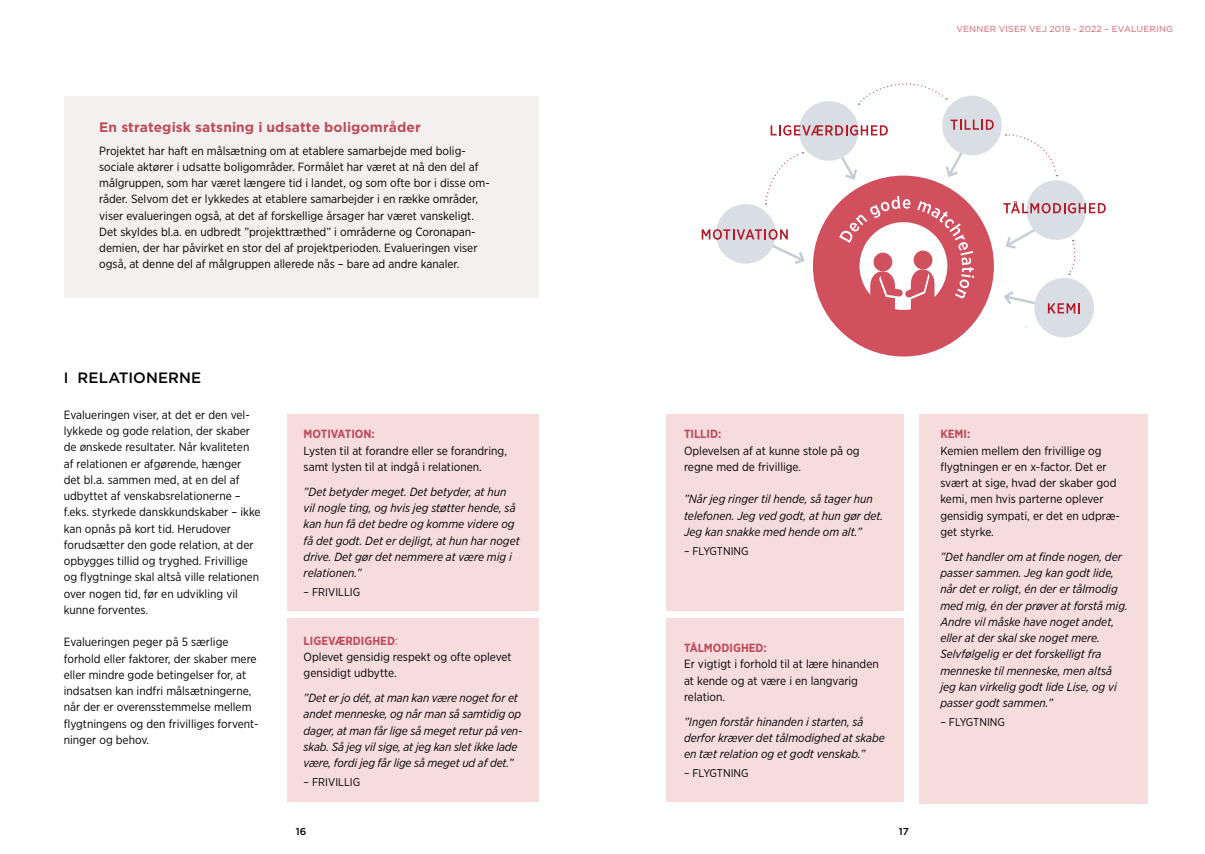
<style>
.page{position:relative;width:1205px;height:854px;background:#fff}
.page>*{position:absolute;margin:0;border:0;box-sizing:border-box;transform-origin:0 0}
.mellemrubrik{font:500 15px "Gotham";letter-spacing:.01em;color:#000}
.mellemrubrik-2{font:700 13.75px "Gotham";letter-spacing:.01em;color:#be4b59}
.Brødtxt{font:11.88px/16.2px "Gotham Narrow";color:#000}
.Brødtxt-2{font:italic 11.88px/16.2px "Gotham Narrow";color:#000}
.citat_i_text{font:italic 11.88px/16.2px "Gotham Narrow";letter-spacing:-.01em;color:#000}
.Brødtxt-3{font:700 11.88px "Gotham Narrow";color:#be4b59}
.afsender{font:11.25px "Gotham Narrow";color:#000}
.t1{font:500 10px "Gotham";color:#000}
.t2{font:8.75px "Gotham";letter-spacing:.025em;color:#d95c66}
.s1{font-weight:400}
</style>
<div class="page">
<div style="left:64px;top:96px;width:475px;height:202px;background:#f3f0ef"></div>
<div style="left:287px;top:414px;width:252px;height:196px;background:#f7dcde"></div>
<div style="left:666px;top:414px;width:238px;height:196px;background:#f7dcde"></div>
<div style="left:287px;top:619px;width:252px;height:183px;background:#f7dcde"></div>
<div style="left:666px;top:619px;width:238px;height:183px;background:#f7dcde"></div>
<div style="left:919px;top:414px;width:228px;height:389px;background:#f7dcde"></div>
<div style="left:813px;top:176px;width:181px;height:181px;background:#d1505e;border-radius:50%"></div>
<svg style="left:702px;top:83px;width:404px;height:259px"></svg>
<p class="mellemrubrik-2" style="left:99px;top:118px;width:323px">En strategisk satsning i udsatte boligområder</p>
<p class="Brødtxt" style="left:99px;top:142px;width:392px">Projektet har haft en målsætning om at etablere samarbejde med bolig&shy;sociale aktører i udsatte boligområder. Formålet har været at nå den del af målgruppen, som har været længere tid i landet, og som ofte bor i disse om&shy;råder. Selvom det er lykkedes at etablere samarbejder i en række områder, viser evalueringen også, at det af forskellige årsager har været vanskeligt.<br>Det skyldes bl.a. en udbredt ”projekttræthed” i områderne og Coronapan&shy;demien, der har påvirket en stor del af projektperioden. Evalueringen viser også, at denne del af målgruppen allerede nås – bare ad andre kanaler.</p>
<p class="t2" style="left:956px;top:23px;width:218px">VENNER VISER VEJ 2019 - 2022 – EVALUERING</p>
<p class="mellemrubrik" style="left:64px;top:368px;width:139px">I RELATIONERNE</p>
<p class="Brødtxt" style="left:64px;top:406px;width:198px">Evalueringen viser, at det er den vel&shy;lykkede og gode relation, der skaber de ønskede resultater. Når kvaliteten af relationen er afgørende, hænger det bl.a. sammen med, at en del af udbyttet af venskabsrelationerne – f.eks. styrkede danskkundskaber – ikke kan opnås på kort tid. Herudover forudsætter den gode relation, at der opbygges tillid og tryghed. Frivillige og flygtninge skal altså ville relationen over nogen tid, før en udvikling vil kunne forventes.</p>
<p class="Brødtxt" style="left:64px;top:634px;width:196px">Evalueringen peger på 5 særlige forhold eller faktorer, der skaber mere eller mindre gode betingelser for, at indsatsen kan indfri målsætningerne, når der er overensstemmelse mellem flygtningens og den frivilliges forvent&shy;ninger og behov.</p>
<p class="Brødtxt-3" style="left:304px;top:426px;width:73px">MOTIVATION:</p>
<p class="Brødtxt" style="left:304px;top:442px;width:205px">Lysten til at forandre eller se forandring, samt lysten til at indgå i relationen.</p>
<p class="Brødtxt-2" style="left:304px;top:483px;width:218px">”Det betyder meget. Det betyder, at hun vil nogle ting, og hvis jeg støtter hende, så kan hun få det bedre og komme videre og få det godt. Det er dejligt, at hun har noget drive. Det gør det nemmere at være mig i relationen.”</p>
<p class="afsender" style="left:304px;top:585px;width:58px">– FRIVILLIG</p>
<p class="Brødtxt-3" style="left:304px;top:633px;width:96px">LIGEVÆRDIGHED<span class="s1">:</span></p>
<p class="Brødtxt" style="left:304px;top:648px;width:210px">Oplevet gensidig respekt og ofte oplevet gensidigt udbytte.</p>
<p class="citat_i_text" style="left:304px;top:689px;width:220px">”Det er jo dét, at man kan være noget for et andet menneske, og når man så samtidig op dager, at man får lige så meget retur på ven&shy;skab. Så jeg vil sige, at jeg kan slet ikke lade være, fordi jeg får lige så meget ud af det.”</p>
<p class="afsender" style="left:304px;top:775px;width:58px">– FRIVILLIG</p>
<p class="Brødtxt-3" style="left:684px;top:426px;width:39px">TILLID:</p>
<p class="Brødtxt" style="left:684px;top:442px;width:177px">Oplevelsen af at kunne stole på og regne med de frivillige.</p>
<p class="Brødtxt-2" style="left:684px;top:491px;width:201px">”Når jeg ringer til hende, så tager hun telefonen. Jeg ved godt, at hun gør det.<br>Jeg kan snakke med hende om alt.”</p>
<p class="afsender" style="left:684px;top:544px;width:66px">– FLYGTNING</p>
<p class="Brødtxt-3" style="left:684px;top:640px;width:84px">TÅLMODIGHED:</p>
<p class="Brødtxt" style="left:684px;top:656px;width:196px">Er vigtigt i forhold til at lære hinanden at kende og at være i en langvarig relation.</p>
<p class="Brødtxt-2" style="left:684px;top:713px;width:202px">”Ingen forstår hinanden i starten, så derfor kræver det tålmodighed at skabe en tæt relation og et godt venskab.”</p>
<p class="afsender" style="left:684px;top:766px;width:66px">– FLYGTNING</p>
<p class="t1" style="left:296px;top:825px;width:12px">16</p>
<p class="t1" style="left:899px;top:825px;width:12px">17</p>
<p class="Brødtxt-3" style="left:940px;top:426px;width:32px">KEMI:</p>
<p class="Brødtxt" style="left:940px;top:442px;width:181px">Kemien mellem den frivillige og flygtningen er en x-factor. Det er svært at sige, hvad der skaber god kemi, men hvis parterne oplever gensidig sympati, er det en udpræ&shy;get styrke.</p>
<p class="Brødtxt-2" style="left:940px;top:548px;width:189px">”Det handler om at finde nogen, der passer sammen. Jeg kan godt lide, når det er roligt, én der er tålmodig med mig, én der prøver at forstå mig.<br>Andre vil måske have noget andet, eller at der skal ske noget mere.<br>Selvfølgelig er det forskelligt fra menneske til menneske, men altså jeg kan virkelig godt lide Lise, og vi passer godt sammen.”</p>
<p class="afsender" style="left:940px;top:715px;width:66px">– FLYGTNING</p>
</div>
